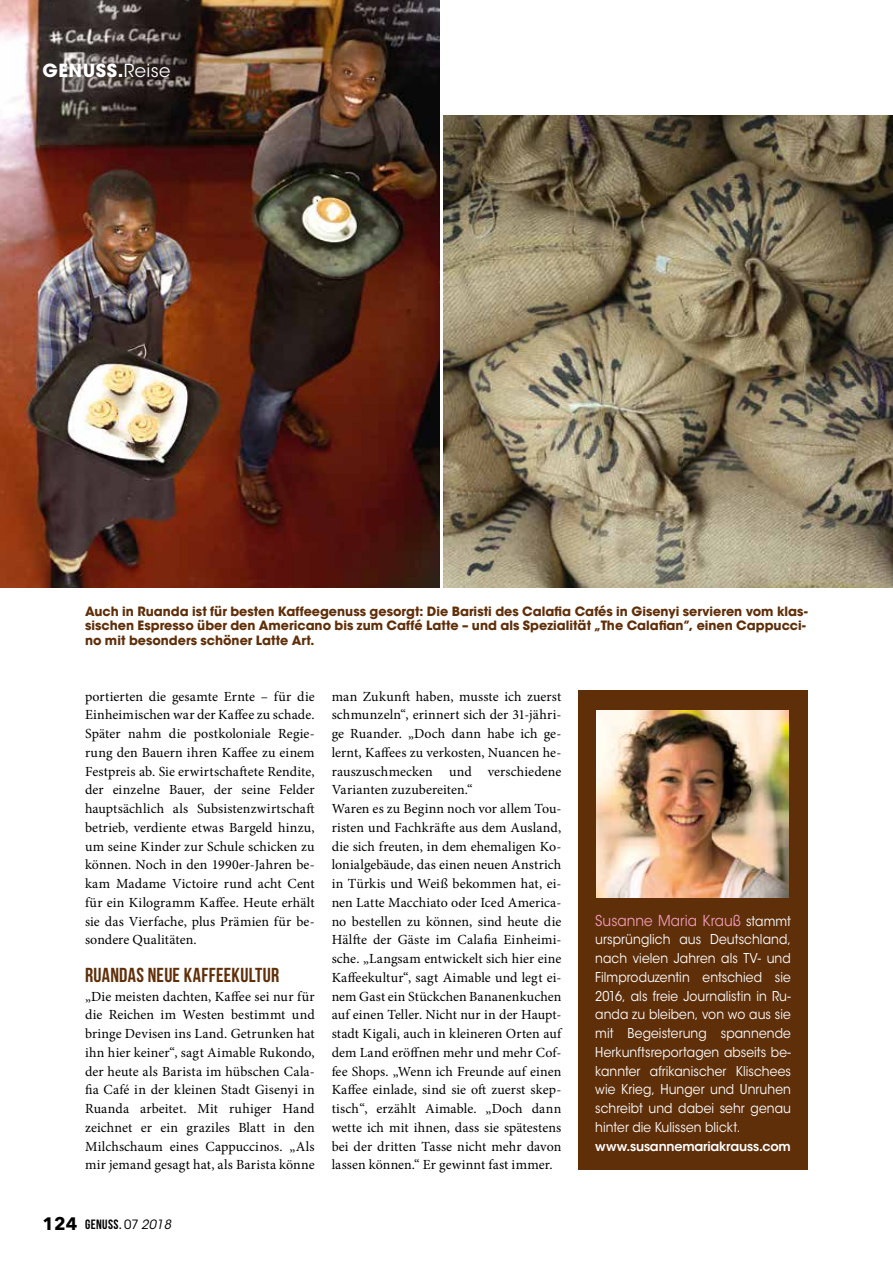
<style>
.page{position:relative;width:893px;height:1276px;background:#fff}
.page>*{position:absolute;margin:0;border:0;box-sizing:border-box;transform-origin:0 0}
.t1{font:700 20.25px "Bebas Neue";letter-spacing:.015em;color:#5f2f0a}
.t2{font:700 18px "ITC Avant Garde Std";letter-spacing:.03em;color:#fff}
.t3{font:15px "ITC Avant Garde Std";color:#f19bb6;scale:.91 1}
.t4{font:13.95px/18.8px "Minion Pro";letter-spacing:.005em;color:#000;text-align:justify}
.t5{font:13.5px/18.8px "ITC Avant Garde Std";letter-spacing:.005em;color:#fff;text-align:justify;scale:.91 1}
.t6{font:700 13.5px "Bebas Neue";letter-spacing:.03em;color:#000}
.t7{font:700 12.75px/14.2px "ITC Avant Garde Std";color:#5f2f0a}
.t8{font:600 12.75px "ITC Avant Garde Std";letter-spacing:-.015em;color:#fff}
.s1{font-weight:400}
.s2{font-family:"Avenir Next";font-size:18px}
.s3{font-family:"ITC Avant Garde Std";font-weight:400;font-size:12.75px}
.s4{font-family:"ITC Avant Garde Std";font-weight:400;font-style:italic;font-size:12.75px}
.s5{font-size:13.5px;color:#fff}
</style>
<div class="page">
<div style="left:578px;top:690px;width:230px;height:479px;background:#5f2f0a"></div>
<img style="left:596px;top:710px;width:193px;height:187px">
<img style="left:0;top:0;width:439px;height:588px">
<img style="left:443px;top:115px;width:450px;height:473px">
<p class="t2" style="left:43px;top:59px;width:129px">GENUSS.<span class="s1">Reise</span></p>
<p class="t7" style="left:85px;top:604px;width:724px">Auch in Ruanda ist für besten Kaffeegenuss gesorgt: Die Baristi des Calafia Cafés in Gisenyi servieren vom klas&shy;sischen Espresso über den Americano bis zum Caffé Latte – und als Spezialität „The Calafian”, einen Cappucci&shy;no mit besonders schöner Latte Art.</p>
<p class="t4" style="left:85px;top:687px;width:231px">portierten die gesamte Ernte – für die Einheimischen war der Kaffee zu schade.<br>Später nahm die postkoloniale Regie&shy;rung den Bauern ihren Kaffee zu einem Festpreis ab. Sie erwirtschaftete Rendite, der einzelne Bauer, der seine Felder hauptsächlich als Subsistenzwirtschaft betrieb, verdiente etwas Bargeld hinzu, um seine Kinder zur Schule schicken zu können. Noch in den 1990er-Jahren be&shy;kam Madame Victoire rund acht Cent für ein Kilogramm Kaffee. Heute erhält sie das Vierfache, plus Prämien für be&shy;sondere Qualitäten.</p>
<h1 class="t1" style="left:85px;top:963px;width:196px">RUANDAS NEUE KAFFEEKULTUR</h1>
<p class="t4" style="left:85px;top:987px;width:231px">„Die meisten dachten, Kaffee sei nur für die Reichen im Westen bestimmt und bringe Devisen ins Land. Getrunken hat ihn hier keiner“, sagt Aimable Rukondo, der heute als Barista im hübschen Cala&shy;fia Café in der kleinen Stadt Gisenyi in Ruanda arbeitet. Mit ruhiger Hand zeichnet er ein graziles Blatt in den Milchschaum eines Cappuccinos. „Als mir jemand gesagt hat, als Barista könne</p>
<p class="t4" style="left:332px;top:687px;width:231px;text-align:left">man Zukunft haben, musste ich zuerst schmunzeln“, erinnert sich der 31-jähri&shy;ge Ruander. „Doch dann habe ich ge&shy;lernt, Kaffees zu verkosten, Nuancen he&shy;rauszuschmecken und verschiedene Varianten zuzubereiten.“<br>Waren es zu Beginn noch vor allem Tou&shy;risten und Fachkräfte aus dem Ausland, die sich freuten, in dem ehemaligen Ko&shy;lonialgebäude, das einen neuen Anstrich in Türkis und Weiß bekommen hat, ei&shy;nen Latte Macchiato oder Iced America&shy;no bestellen zu können, sind heute die Hälfte der Gäste im Calafia Einheimi&shy;sche. „Langsam entwickelt sich hier eine Kaffeekultur“, sagt Aimable und legt ei&shy;nem Gast ein Stückchen Bananenkuchen auf einen Teller. Nicht nur in der Haupt&shy;stadt Kigali, auch in kleineren Orten auf dem Land eröffnen mehr und mehr Cof&shy;fee Shops. „Wenn ich Freunde auf einen Kaffee einlade, sind sie oft zuerst skep&shy;tisch“, erzählt Aimable. „Doch dann wette ich mit ihnen, dass sie spätestens bei der dritten Tasse nicht mehr davon lassen können.“ Er gewinnt fast immer.</p>
<p class="t6" style="left:43px;top:1216px;width:130px"><span class="s2">124</span> GENUSS. <span class="s3">07</span> <span class="s4">2018</span></p>
<p class="t3" style="left:595px;top:911px;width:216px">Susanne Maria Krauß <span class="s5">stammt</span></p>
<p class="t5" style="left:595px;top:930px;width:216px">ursprünglich aus Deutschland, nach vielen Jahren als TV- und Filmproduzentin entschied sie 2016, als freie Journalistin in Ru&shy;anda zu bleiben, von wo aus sie mit Begeisterung spannende Herkunftsreportagen abseits be&shy;kannter afrikanischer Klischees wie Krieg, Hunger und Unruhen schreibt und dabei sehr genau hinter die Kulissen blickt.</p>
<p class="t8" style="left:595px;top:1138px;width:197px">www.susannemariakrauss.com</p>
</div>
